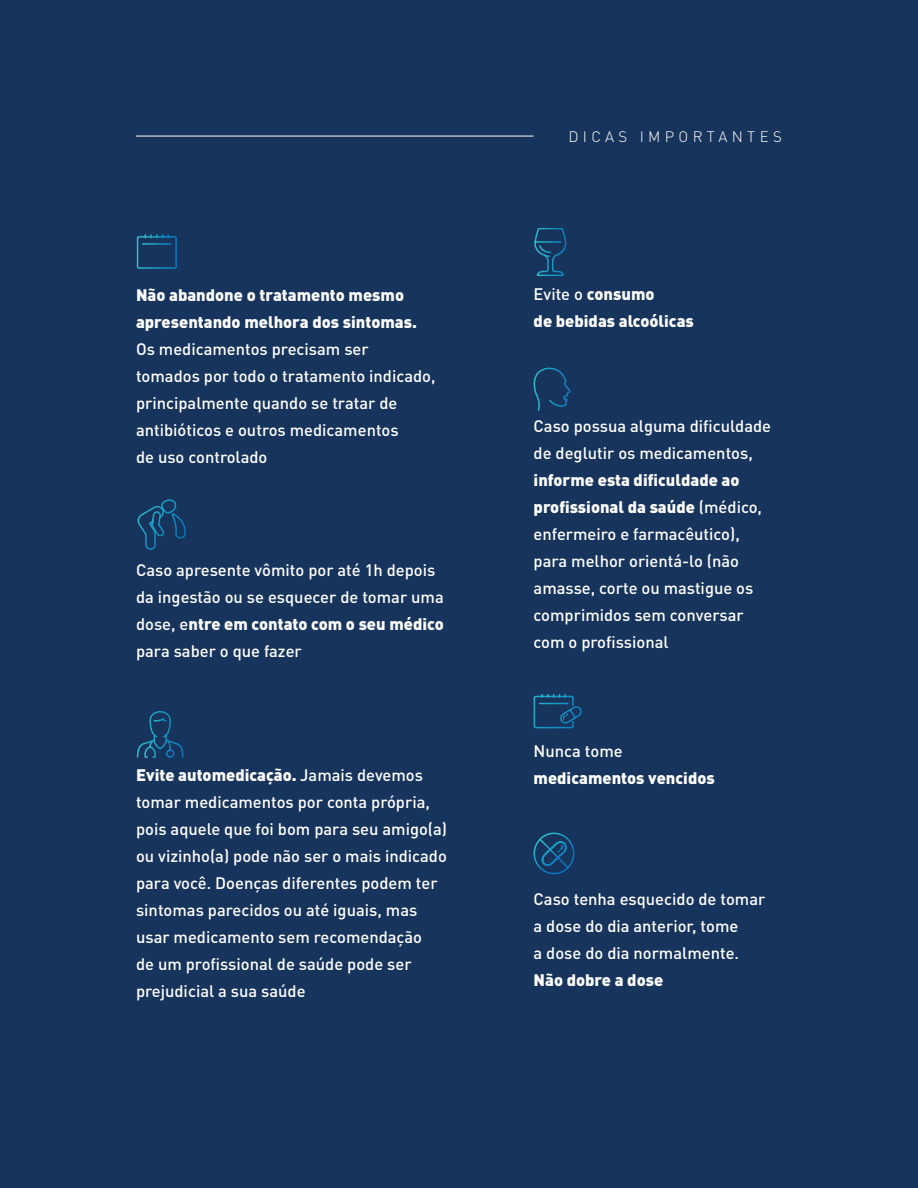
<style>
.page{position:relative;width:918px;height:1188px;background:#17345c}
.page>*{position:absolute;margin:0;border:0;box-sizing:border-box;transform-origin:0 0}
.t1{font:500 16.5px/27px "DIN Pro";color:#fff}
.t2{font:900 16.5px/27px "DIN Pro";color:#fff}
.t3{font:300 15px "DIN Pro";letter-spacing:.29em;color:#fff}
.s1{font-weight:900}
.s2{font-weight:500}
</style>
<div class="page">
<hr style="left:136px;top:136px;width:398px;height:1px;background:#fff">
<div style="left:137px;top:236px;width:40px;height:33px;border:2px solid #fff"></div>
<svg style="left:145px;top:235px;width:24px;height:3px"></svg>
<hr style="left:143px;top:243px;width:28px;height:2px;background:#fff">
<svg style="left:533px;top:367px;width:38px;height:44px"></svg>
<svg style="left:534px;top:229px;width:33px;height:47px"></svg>
<svg style="left:137px;top:499px;width:48px;height:51px"></svg>
<svg style="left:136px;top:711px;width:48px;height:47px"></svg>
<svg style="left:533px;top:693px;width:49px;height:36px"></svg>
<svg style="left:533px;top:832px;width:42px;height:43px"></svg>
<p class="t2" style="left:136px;top:280px;width:282px">Não abandone o tratamento mesmo apresentando melhora dos sintomas.</p>
<p class="t1" style="left:136px;top:334px;width:301px">Os medicamentos precisam ser tomados por todo o tratamento indicado, principalmente quando se tratar de antibióticos e outros medicamentos<br>de uso controlado</p>
<p class="t1" style="left:136px;top:556px;width:309px">Caso apresente vômito por até 1h depois da ingestão ou se esquecer de tomar uma dose, e<span class="s1">ntre em contato com o seu médico </span>para saber o que fazer</p>
<p class="t1" style="left:136px;top:761px;width:313px"><span class="s1">Evite automedicação.</span> Jamais devemos tomar medicamentos por conta própria, pois aquele que foi bom para seu amigo(a) ou vizinho(a) pode não ser o mais indicado para você. Doenças diferentes podem ter sintomas parecidos ou até iguais, mas usar medicamento sem recomendação<br>de um profissional de saúde pode ser prejudicial a sua saúde</p>
<p class="t3" style="left:568px;top:127px;width:215px">DICAS IMPORTANTES</p>
<p class="t2" style="left:534px;top:280px;width:162px"><span class="s2">Evite o</span> consumo<br>de bebidas alcoólicas</p>
<p class="t1" style="left:534px;top:412px;width:239px">Caso possua alguma dificuldade de deglutir os medicamentos,</p>
<p class="t1" style="left:534px;top:466px;width:230px"><span class="s1">informe esta dificuldade ao profissional da saúde</span> (médico, enfermeiro e farmacêutico), para melhor orientá-lo (não amasse, corte ou mastigue os comprimidos sem conversar com o profissional</p>
<p class="t1" style="left:534px;top:737px;width:91px">Nunca tome</p>
<p class="t2" style="left:534px;top:764px;width:183px">medicamentos vencidos</p>
<p class="t1" style="left:534px;top:885px;width:233px">Caso tenha esquecido de tomar a dose do dia anterior, tome<br>a dose do dia normalmente.</p>
<p class="t2" style="left:534px;top:966px;width:131px">Não dobre a dose</p>
</div>
